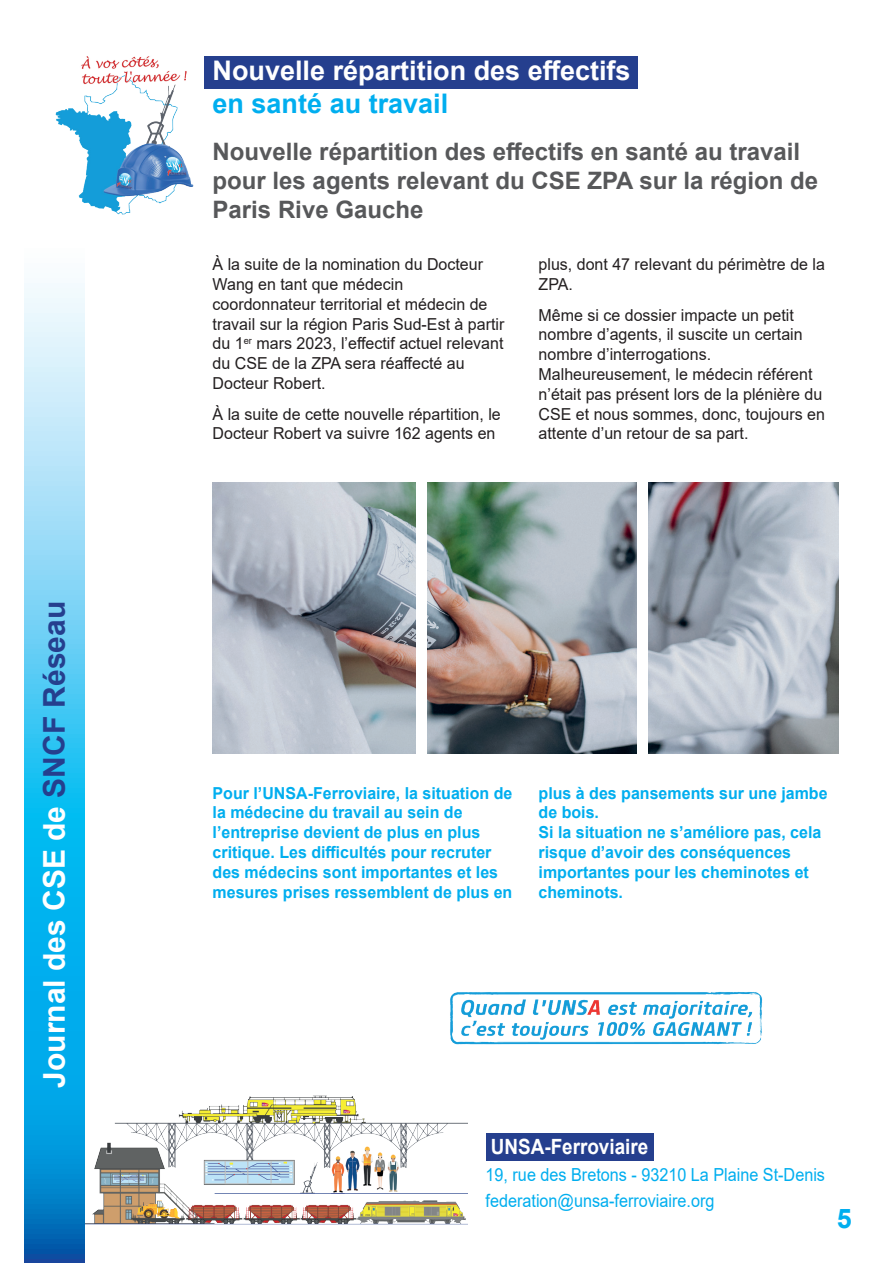
<style>
.page{position:relative;width:893px;height:1263px;background:#fff}
.page>*{position:absolute;margin:0;border:0;box-sizing:border-box;transform-origin:0 0}
.t1{font:700 30px "Arial";color:#fff}
.t2{font:700 27px "Arial";color:#fff}
.t3{font:700 27px "Arial";color:#00aeef}
.t4{font:700 24px/28.8px "Arial";color:#57585a}
.t5{font:700 21px "Arial";color:#fff;scale:.9 1}
.t6{font:18px/26.1px "Arial";color:#00aeef;scale:.9 1}
.t7{font:16.5px/19.8px "Arial";color:#231f20}
.t8{font:700 16.5px/19.8px "Arial";color:#00aeef}
.s1{color:#253f8e}
</style>
<div class="page">
<div style="left:486px;top:1133px;width:168px;height:28px;background:#253f8e"></div>
<img style="left:85px;top:1095px;width:383px;height:130px">
<svg style="left:25px;top:283px;width:59px;height:980px;background:#4cc0ed"></svg>
<img style="left:55px;top:56px;width:151px;height:159px">
<div style="left:204px;top:56px;width:434px;height:32px;background:#253f8e"></div>
<img style="left:213px;top:483px;width:626px;height:270px">
<div style="left:416px;top:467px;width:10px;height:291px;background:#fff"></div>
<div style="left:638px;top:473px;width:10px;height:290px;background:#fff"></div>
<img style="left:450px;top:992px;width:313px;height:53px">
<h1 class="t1" style="left:33px;top:1088px;width:488px;rotate:-90deg">Journal des CSE de <span class="s1">SNCF Réseau</span></h1>
<h2 class="t2" style="left:213px;top:51px;width:419px">Nouvelle répartition des effectifs</h2>
<h2 class="t3" style="left:213px;top:84px;width:237px">en santé au travail</h2>
<h3 class="t4" style="left:213px;top:137px;width:607px">Nouvelle répartition des effectifs en santé au travail pour les agents relevant du CSE ZPA sur la région de<br>Paris Rive Gauche</h3>
<p class="t7" style="left:213px;top:254px;width:293px">À la suite de la nomination du Docteur Wang en tant que médecin coordonnateur territorial et médecin de travail sur la région Paris Sud-Est à partir du 1<sup>er</sup> mars 2023, l’effectif actuel relevant du CSE de la ZPA sera réaffecté au Docteur Robert.</p>
<p class="t7" style="left:213px;top:404px;width:290px">À la suite de cette nouvelle répartition, le<br>Docteur Robert va suivre 162 agents en</p>
<p class="t7" style="left:539px;top:254px;width:288px">plus, dont 47 relevant du périmètre de la<br>ZPA.</p>
<p class="t7" style="left:539px;top:305px;width:288px">Même si ce dossier impacte un petit nombre d’agents, il suscite un certain nombre d’interrogations.<br>Malheureusement, le médecin référent n’était pas présent lors de la plénière du CSE et nous sommes, donc, toujours en attente d’un retour de sa part.</p>
<p class="t8" style="left:213px;top:783px;width:301px">Pour l’UNSA-Ferroviaire, la situation de la médecine du travail au sein de l’entreprise devient de plus en plus critique. Les difficultés pour recruter des médecins sont importantes et les mesures prises ressemblent de plus en</p>
<p class="t8" style="left:539px;top:783px;width:291px">plus à des pansements sur une jambe de bois.<br>Si la situation ne s’améliore pas, cela risque d’avoir des conséquences importantes pour les cheminotes et cheminots.</p>
<p class="t5" style="left:491px;top:1131px;width:177px">UNSA-Ferroviaire</p>
<p class="t6" style="left:486px;top:1161px;width:379px">19, rue des Bretons - 93210 La Plaine St-Denis federation@unsa-ferroviaire.org</p>
<h2 class="t3" style="left:837px;top:1200px;width:17px">5</h2>
</div>
